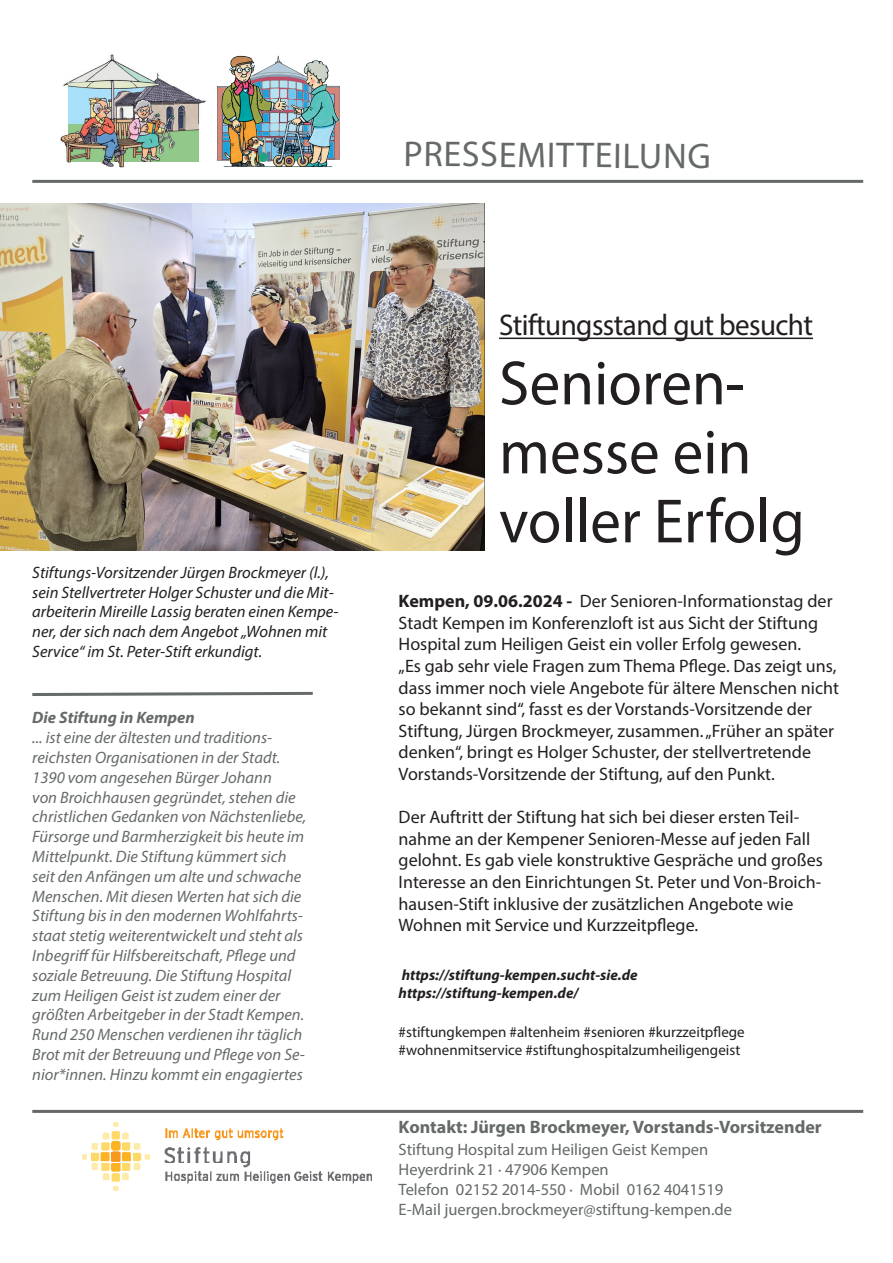
<style>
.page{position:relative;width:893px;height:1263px;background:#fff}
.page>*{position:absolute;margin:0;border:0;box-sizing:border-box;transform-origin:0 0}
.t1{font:63px/69px "Myriad Pro";color:#231f20}
.t2{font:36px "Myriad Pro";letter-spacing:.01em;color:#656969}
.t3{font:30px "Myriad Pro";letter-spacing:-.02em;color:#231f20}
.t4{font:18px/21.6px "Myriad Pro";color:#231f20}
.t5{font:700 18px "Myriad Pro";color:#656969}
.t6{font:italic 16.5px/19.8px "Myriad Pro";color:#666a6a}
.t7{font:italic 16.5px/19.8px "Myriad Pro";color:#231f20}
.t8{font:16.5px "Myriad Pro";color:#656969}
.t9{font:italic 700 16.5px "Myriad Pro";color:#666a6a}
.t10{font:15px/18px "Myriad Pro";color:#231f20}
.t11{font:italic 700 15px "Myriad Pro";color:#231f20}
.s1{font-weight:700}
</style>
<div class="page">
<hr style="left:499px;top:338px;width:314px;height:1px;background:#231f20">
<hr style="left:32px;top:180px;width:831px;height:3px;background:#656969">
<hr style="left:32px;top:1110px;width:831px;height:3px;background:#656969">
<img style="left:82px;top:1123px;width:290px;height:67px">
<img style="left:63px;top:62px;width:45px;height:24px">
<img style="left:108px;top:54px;width:49px;height:28px">
<img style="left:157px;top:72px;width:8px;height:10px">
<img style="left:60px;top:134px;width:11px;height:29px">
<img style="left:198px;top:99px;width:8px;height:25px">
<img style="left:198px;top:124px;width:1px;height:38px">
<img style="left:101px;top:162px;width:23px;height:6px">
<img style="left:68px;top:124px;width:130px;height:38px">
<img style="left:68px;top:82px;width:130px;height:42px">
<img style="left:216px;top:55px;width:124px;height:112px">
<svg style="left:32px;top:691px;width:281px;height:5px"></svg>
<img style="left:1px;top:203px;width:483px;height:347px">
<p class="t7" style="left:32px;top:562px;width:308px">Stiftungs-Vorsitzender Jürgen Brockmeyer (l.), sein Stellvertreter Holger Schuster und die Mit&shy;arbeiterin Mireille Lassig beraten einen Kempe&shy;ner, der sich nach dem Angebot „Wohnen mit Service“ im St. Peter-Stift erkundigt.</p>
<p class="t9" style="left:32px;top:707px;width:164px">Die Stiftung in Kempen</p>
<p class="t6" style="left:32px;top:727px;width:275px">... ist eine der ältesten und traditions&shy;reichsten Organisationen in der Stadt.<br>1390 vom angesehen Bürger Johann<br>von Broichhausen gegründet, stehen die christlichen Gedanken von Nächstenliebe, Fürsorge und Barmherzigkeit bis heute im Mittelpunkt. Die Stiftung kümmert sich seit den Anfängen um alte und schwache Menschen. Mit diesen Werten hat sich die Stiftung bis in den modernen Wohlfahrts&shy;staat stetig weiterentwickelt und steht als Inbegriff für Hilfsbereitschaft, Pflege und soziale Betreuung. Die Stiftung Hospital zum Heiligen Geist ist zudem einer der größten Arbeitgeber in der Stadt Kempen.<br>Rund 250 Menschen verdienen ihr täglich Brot mit der Betreuung und Pflege von Se&shy;nior*innen. Hinzu kommt ein engagiertes</p>
<p class="t2" style="left:403px;top:133px;width:309px">PRESSEMITTEILUNG</p>
<p class="t3" style="left:499px;top:307px;width:315px">Stiftungsstand gut besucht</p>
<p class="t1" style="left:499px;top:348px;width:307px">Senioren&shy;messe ein voller Erfolg</p>
<p class="t4" style="left:399px;top:590px;width:435px"><span class="s1">Kempen, 09.06.2024 -</span> Der Senioren-Informationstag der<br>Stadt Kempen im Konferenzloft ist aus Sicht der Stiftung<br>Hospital zum Heiligen Geist ein voller Erfolg gewesen.</p>
<p class="t4" style="left:399px;top:655px;width:442px">„Es gab sehr viele Fragen zum Thema Pflege. Das zeigt uns, dass immer noch viele Angebote für ältere Menschen nicht so bekannt sind“, fasst es der Vorstands-Vorsitzende der Stiftung, Jürgen Brockmeyer, zusammen. „Früher an später denken“, bringt es Holger Schuster, der stellvertretende Vorstands-Vorsitzende der Stiftung, auf den Punkt.</p>
<p class="t4" style="left:399px;top:806px;width:426px">Der Auftritt der Stiftung hat sich bei dieser ersten Teil&shy;nahme an der Kempener Senioren-Messe auf jeden Fall gelohnt. Es gab viele konstruktive Gespräche und großes Interesse an den Einrichtungen St. Peter und Von-Broich&shy;hausen-Stift inklusive der zusätzlichen Angebote wie Wohnen mit Service und Kurzzeitpflege.</p>
<p class="t11" style="left:402px;top:965px;width:237px">https://stiftung-kempen.sucht-sie.de</p>
<p class="t11" style="left:399px;top:983px;width:181px">https://stiftung-kempen.de/</p>
<p class="t10" style="left:399px;top:1023px;width:348px">#stiftungkempen #altenheim #senioren #kurzzeitpflege #wohnenmitservice #stiftunghospitalzumheiligengeist</p>
<p class="t5" style="left:399px;top:1115px;width:425px">Kontakt: Jürgen Brockmeyer, Vorstands-Vorsitzender</p>
<p class="t8" style="left:399px;top:1140px;width:311px">Stiftung Hospital zum Heiligen Geist Kempen</p>
<p class="t8" style="left:399px;top:1159px;width:212px">Heyerdrink 21 ∙ 47906 Kempen</p>
<p class="t8" style="left:399px;top:1179px;width:326px">Telefon 02152 2014-550 ∙ Mobil 0162 4041519</p>
<p class="t8" style="left:399px;top:1199px;width:335px">E-Mail juergen.brockmeyer@stiftung-kempen.de</p>
</div>
